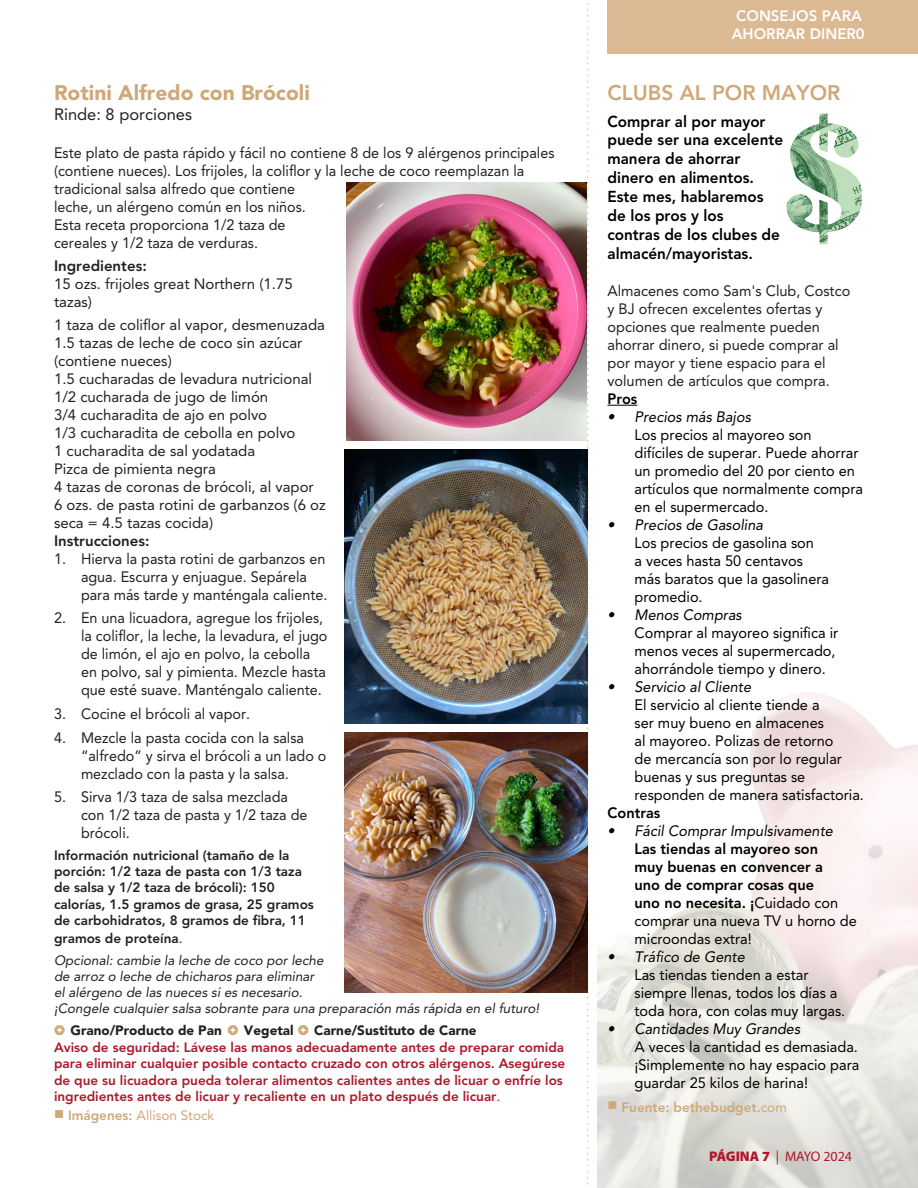
<style>
.page{position:relative;width:918px;height:1188px;background:#fff}
.page>*{position:absolute;margin:0;border:0;box-sizing:border-box;transform-origin:0 0}
.t1{font:900 21px "Avenir LT Std";color:#cfa878}
.Bullets_-_fully_indented{font:800 21px "Avenir LT Std";color:#cfa878}
.t2{font:16.5px "Avenir LT Std";color:#231f20}
.Bullets_-_fully_indented-2{font:800 15.75px/18.9px "Avenir LT Std";color:#000}
.Bullets_-_fully_indented-3{font:15px/18px "Avenir LT Std";color:#231f20;scale:.96 1}
.t3{font:15px/18px "Avenir LT Std";color:#000}
.Bullets_-_fully_indented-4{font:15px/18px "Avenir LT Std";color:#231f20}
.Bullets_-_fully_indented-5{font:800 15px/18px "Avenir LT Std";color:#000}
.t4{font:800 15px "Avenir LT Std";color:#231f20}
.t5{font:800 15px "Avenir LT Std";color:#fff}
.t6{font:13.95px "Myriad Pro";letter-spacing:-.005em;color:#ae172b}
.t7{font:800 13.5px/16.5px "Avenir LT Std";color:#ae172b}
.t8{font:800 13.5px/16.2px "Avenir LT Std";color:#231f20}
.t9{font:italic 13.5px/16.2px "Avenir LT Std";color:#231f20}
.t10{font:900 13.5px "Avenir LT Std";color:#231f20}
.Bullets_-_fully_indented-6{font:800 13.5px "Avenir LT Std";color:#cfa878}
.t11{font:13.5px "Avenir LT Std";color:#cfa878}
.s1{font-weight:400}
.s2{font-weight:400;font-style:italic}
.s3{font-weight:800}
.s4{font-style:italic}
.s5{font-weight:900}
</style>
<div class="page">
<div style="left:608px;top:0;width:310px;height:54px;background:#dbb992"></div>
<img style="left:786px;top:113px;width:76px;height:131px">
<svg style="left:587px;top:2px;width:2px;height:1183px"></svg>
<img style="left:597px;top:244px;width:321px;height:944px">
<svg style="left:608px;top:405px;width:29px;height:1px"></svg>
<img style="left:344px;top:449px;width:244px;height:274px">
<img style="left:344px;top:732px;width:244px;height:261px">
<img style="left:346px;top:183px;width:241px;height:257px">
<p class="t1" style="left:54px;top:80px;width:257px">Rotini Alfredo con Brócoli</p>
<p class="t2" style="left:54px;top:105px;width:140px">Rinde: 8 porciones</p>
<p class="Bullets_-_fully_indented-3" style="left:54px;top:144px;width:523px">Este plato de pasta rápido y fácil no contiene 8 de los 9 alérgenos principales (contiene nueces). Los frijoles, la coliflor y la leche de coco reemplazan la tradicional salsa alfredo que contiene<br>leche, un alérgeno común en los niños.<br>Esta receta proporciona 1/2 taza de<br>cereales y 1/2 taza de verduras.</p>
<p class="t4" style="left:54px;top:257px;width:94px">Ingredientes:</p>
<p class="Bullets_-_fully_indented-4" style="left:54px;top:275px;width:240px">15 ozs. frijoles great Northern (1.75 tazas)</p>
<p class="Bullets_-_fully_indented-4" style="left:54px;top:316px;width:272px">1 taza de coliflor al vapor, desmenuzada</p>
<p class="Bullets_-_fully_indented-4" style="left:54px;top:334px;width:250px">1.5 tazas de leche de coco sin azúcar (contiene nueces)</p>
<p class="Bullets_-_fully_indented-4" style="left:54px;top:370px;width:260px">1.5 cucharadas de levadura nutricional</p>
<p class="Bullets_-_fully_indented-4" style="left:54px;top:388px;width:216px">1/2 cucharada de jugo de limón</p>
<p class="Bullets_-_fully_indented-4" style="left:54px;top:406px;width:215px">3/4 cucharadita de ajo en polvo</p>
<p class="Bullets_-_fully_indented-4" style="left:54px;top:424px;width:243px">1/3 cucharadita de cebolla en polvo</p>
<p class="Bullets_-_fully_indented-4" style="left:54px;top:442px;width:203px">1 cucharadita de sal yodatada</p>
<p class="Bullets_-_fully_indented-4" style="left:54px;top:460px;width:163px">Pizca de pimienta negra</p>
<p class="Bullets_-_fully_indented-4" style="left:54px;top:478px;width:261px">4 tazas de coronas de brócoli, al vapor</p>
<p class="Bullets_-_fully_indented-4" style="left:54px;top:496px;width:273px">6 ozs. de pasta rotini de garbanzos (6 oz seca = 4.5 tazas cocida)</p>
<p class="t4" style="left:54px;top:532px;width:97px">Instrucciones:</p>
<p class="Bullets_-_fully_indented-3" style="left:81px;top:550px;width:258px;text-indent:-27px">1. Hierva la pasta rotini de garbanzos en agua. Escurra y enjuague. Sepárela para más tarde y manténgala caliente.</p>
<p class="Bullets_-_fully_indented-3" style="left:81px;top:609px;width:258px;text-indent:-27px">2. En una licuadora, agregue los frijoles, la coliflor, la leche, la levadura, el jugo de limón, el ajo en polvo, la cebolla en polvo, sal y pimienta. Mezcle hasta que esté suave. Manténgalo caliente.</p>
<p class="Bullets_-_fully_indented-3" style="left:54px;top:705px;width:206px">3. Cocine el brócoli al vapor.</p>
<p class="Bullets_-_fully_indented-3" style="left:81px;top:728px;width:257px;text-indent:-27px">4. Mezcle la pasta cocida con la salsa “alfredo” y sirva el brócoli a un lado o mezclado con la pasta y la salsa.</p>
<p class="Bullets_-_fully_indented-3" style="left:81px;top:788px;width:237px;text-indent:-27px">5. Sirva 1/3 taza de salsa mezclada con 1/2 taza de pasta y 1/2 taza de brócoli.</p>
<p class="t8" style="left:54px;top:847px;width:261px">Información nutricional (tamaño de la porción: 1/2 taza de pasta con 1/3 taza de salsa y 1/2 taza de brócoli): 150 calorías, 1.5 gramos de grasa, 25 gramos de carbohidratos, 8 gramos de fibra, 11</p>
<p class="t8" style="left:54px;top:930px;width:130px">gramos de proteína<span class="s1">.</span></p>
<p class="t9" style="left:54px;top:952px;width:487px">Opcional: cambie la leche de coco por leche<br>de arroz o leche de chicharos para eliminar<br>el alérgeno de las nueces si es necesario.<br>¡Congele cualquier salsa sobrante para una preparación más rápida en el futuro!</p>
<p class="t10" style="left:71px;top:1022px;width:153px">Grano/Producto de Pan</p>
<p class="t10" style="left:244px;top:1022px;width:51px">Vegetal</p>
<p class="t10" style="left:314px;top:1022px;width:164px">Carne/Sustituto de Carne</p>
<p class="t7" style="left:54px;top:1039px;width:513px">Aviso de seguridad: Lávese las manos adecuadamente antes de preparar comida para eliminar cualquier posible contacto cruzado con otros alérgenos. Asegúrese de que su licuadora pueda tolerar alimentos calientes antes de licuar o enfríe los ingredientes antes de licuar y recaliente en un plato después de licuar<span class="s2">.</span></p>
<p class="t11" style="left:54px;top:1108px;width:162px">■ <span class="s3">Imágenes:</span> Allison Stock</p>
<p class="t5" style="left:736px;top:7px;width:127px">CONSEJOS PARA</p>
<p class="t5" style="left:732px;top:25px;width:135px">AHORRAR DINER0</p>
<p class="Bullets_-_fully_indented" style="left:608px;top:80px;width:234px">CLUBS AL POR MAYOR</p>
<p class="Bullets_-_fully_indented-2" style="left:608px;top:112px;width:177px">Comprar al por mayor puede ser una excelente manera de ahorrar dinero en alimentos.<br>Este mes, hablaremos de los pros y los<br>contras de los clubes de almacén/mayoristas.</p>
<p class="Bullets_-_fully_indented-4" style="left:608px;top:282px;width:244px">Almacenes como Sam's Club, Costco y BJ ofrecen excelentes ofertas y opciones que realmente pueden ahorrar dinero, si puede comprar al por mayor y tiene espacio para el volumen de artículos que compra.</p>
<p class="Bullets_-_fully_indented-5" style="left:608px;top:390px;width:31px">Pros</p>
<p class="t3" style="left:634px;top:408px;width:230px;text-indent:-27px"><span class="s4">• Precios más Bajos<br></span>Los precios al mayoreo son difíciles de superar. Puede ahorrar un promedio del 20 por ciento en artículos que normalmente compra en el supermercado.</p>
<p class="t3" style="left:634px;top:516px;width:196px;text-indent:-27px"><span class="s4">• Precios de Gasolina<br></span>Los precios de gasolina son<br>a veces hasta 50 centavos más baratos que la gasolinera promedio.</p>
<p class="t3" style="left:634px;top:606px;width:205px;text-indent:-27px"><span class="s4">• Menos Compras<br></span>Comprar al mayoreo significa ir menos veces al supermercado, ahorrándole tiempo y dinero.</p>
<p class="t3" style="left:634px;top:678px;width:231px;text-indent:-27px"><span class="s4">• Servicio al Cliente<br></span>El servicio al cliente tiende a<br>ser muy bueno en almacenes<br>al mayoreo. Polizas de retorno<br>de mercancía son por lo regular buenas y sus preguntas se responden de manera satisfactoria.</p>
<p class="Bullets_-_fully_indented-5" style="left:608px;top:804px;width:54px">Contras</p>
<p class="Bullets_-_fully_indented-5" style="left:634px;top:822px;width:224px;text-indent:-27px"><span class="s2">• Fácil Comprar Impulsivamente<br></span>Las tiendas al mayoreo son<br>muy buenas en convencer a<br>uno de comprar cosas que<br>uno no necesita. ¡<span class="s1">Cuidado con comprar una nueva TV u horno de microondas extra!</span></p>
<p class="t3" style="left:634px;top:948px;width:212px;text-indent:-27px"><span class="s4">• Tráfico de Gente<br></span>Las tiendas tienden a estar siempre llenas, todos los días a toda hora, con colas muy largas.</p>
<p class="t3" style="left:634px;top:1020px;width:226px;text-indent:-27px"><span class="s4">• Cantidades Muy Grandes<br></span>A veces la cantidad es demasiada. ¡Simplemente no hay espacio para guardar 25 kilos de harina!</p>
<p class="Bullets_-_fully_indented-6" style="left:608px;top:1099px;width:181px">■ Fuente: bethebudget.<span class="s1">com</span></p>
<p class="t6" style="left:709px;top:1148px;width:144px"><span class="s5">PÁGINA 7</span> | MAYO 2024</p>
</div>
